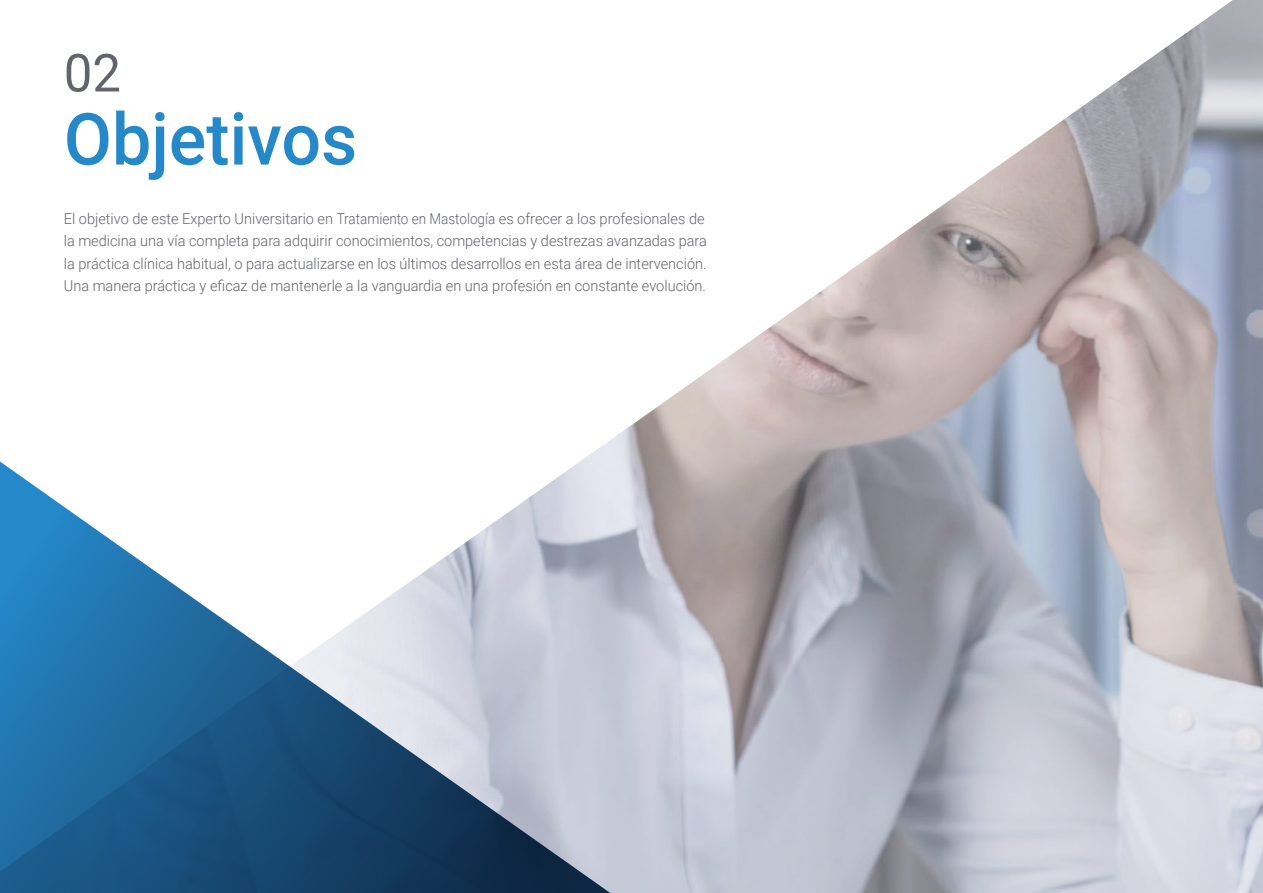
<style>
.page{position:relative;width:1263px;height:893px;background:#fff}
.page>*{position:absolute;margin:0;border:0;box-sizing:border-box;transform-origin:0 0}
.t1{font:500 72px "Roboto";color:#2488c9}
.t2{font:52.5px "Roboto";color:#61646a}
.t3{font:300 15px/22.5px "Roboto";color:#61646a}
</style>
<div class="page">
<img style="left:602px;top:0;width:661px;height:893px">
<svg style="left:0;top:446px;width:640px;height:447px"></svg>
<h2 class="t2" style="left:64px;top:36px;width:59px">02</h2>
<h1 class="t1" style="left:64px;top:89px;width:295px">Objetivos</h1>
<p class="t3" style="left:64px;top:207px;width:645px">El objetivo de este Experto Universitario en Tratamiento en Mastología es ofrecer a los profesionales de la medicina una vía completa para adquirir conocimientos, competencias y destrezas avanzadas para la práctica clínica habitual, o para actualizarse en los últimos desarrollos en esta área de intervención.<br>Una manera práctica y eficaz de mantenerle a la vanguardia en una profesión en constante evolución.</p>
</div>
